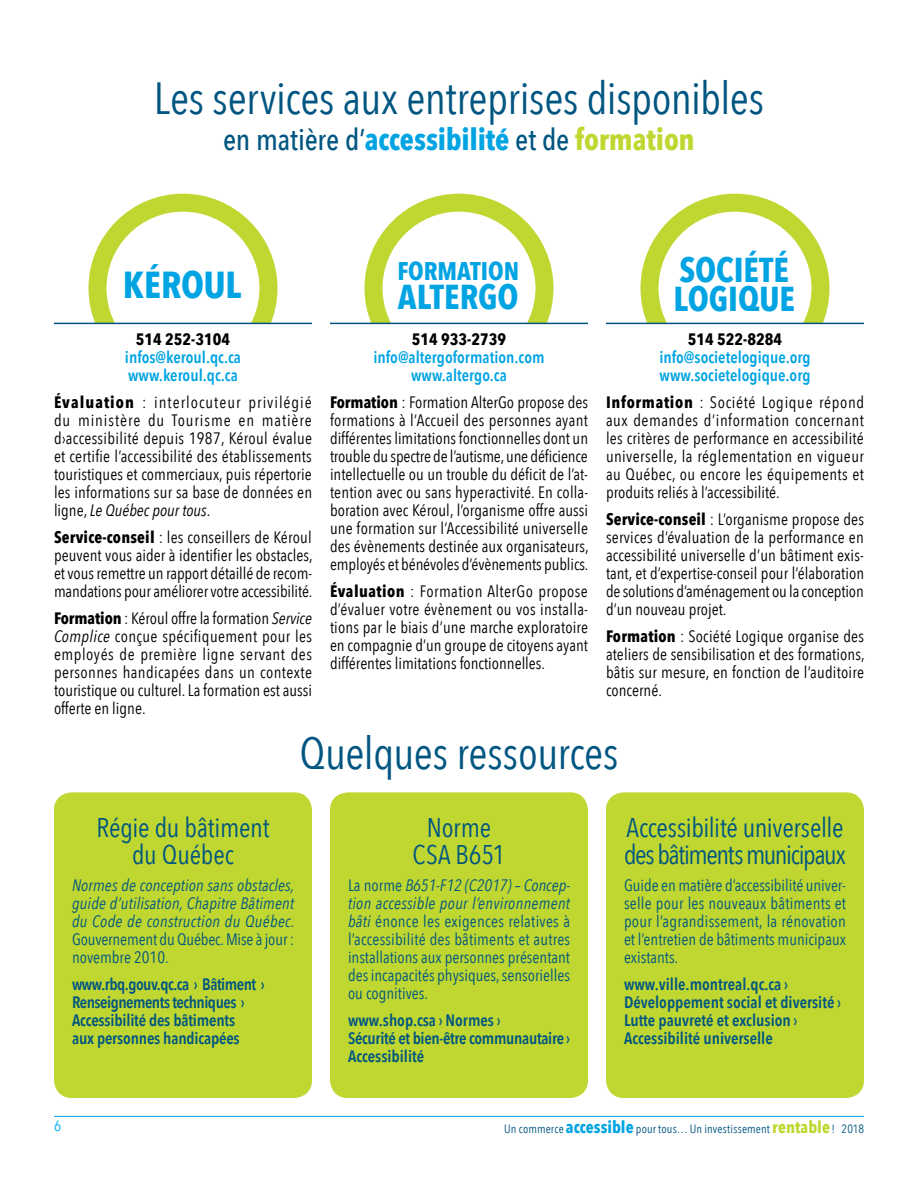
<style>
.page{position:relative;width:918px;height:1188px;background:#fff}
.page>*{position:absolute;margin:0;border:0;box-sizing:border-box;transform-origin:0 0}
.t1{font:45px "Avenir Next Condensed";letter-spacing:-.01em;color:#005581}
.t2{font:700 37.5px "Avenir Next Condensed";color:#00a4e3}
.t3{font:700 34.5px/29.1px "Avenir Next Condensed";letter-spacing:-.005em;color:#00a4e3}
.t4{font:500 30px "Avenir Next Condensed";letter-spacing:-.01em;color:#005581}
.t5{font:27px/27px "Avenir Next Condensed";letter-spacing:-.015em;color:#005581;text-align:center}
.t6{font:700 25.5px "Avenir Next Condensed";color:#00a4e3}
.t7{font:16.5px/18px "Avenir Next Condensed";color:#000;text-align:justify}
.t8{font:16.5px/18px "Avenir Next Condensed";color:#005581;text-align:justify}
.t9{font:600 16.5px/18px "Avenir Next Condensed";letter-spacing:-.01em;color:#005581}
.t10{font:600 16.5px/18px "Avenir Next Condensed";color:#00a4e3}
.t11{font:italic 16.5px/18px "Avenir Next Condensed";letter-spacing:.02em;color:#005581;text-align:justify}
.t12{font:700 16.5px "Avenir Next Condensed";color:#000}
.t13{font:15px "Avenir Next Condensed";color:#00aeef}
.t14{font:12px "Avenir Next Condensed";letter-spacing:.015em;color:#005581}
.s1{font-weight:700;color:#00a4e3}
.s2{font-weight:700;color:#bfd730}
.s3{font-weight:700}
.s4{font-style:italic}
.s5{font-weight:700;font-size:16.8px;color:#00a4e3}
.s6{font-weight:700;font-size:16.8px;color:#bfd730}
</style>
<div class="page">
<hr style="left:54px;top:1116px;width:810px;height:1px;background:#00a4e3">
<div style="left:54px;top:792px;width:258px;height:306px;background:#bfd730;border-radius:18px"></div>
<div style="left:330px;top:792px;width:258px;height:306px;background:#bfd730;border-radius:18px"></div>
<div style="left:606px;top:792px;width:258px;height:306px;background:#bfd730;border-radius:18px"></div>
<div style="left:88px;top:194px;width:190px;height:189px;border:18px solid #bfd730;border-radius:50%"></div>
<div style="left:364px;top:194px;width:190px;height:189px;border:18px solid #bfd730;border-radius:50%"></div>
<div style="left:640px;top:194px;width:190px;height:189px;border:18px solid #bfd730;border-radius:50%"></div>
<div style="left:54px;top:323px;width:810px;height:90px;background:#fff"></div>
<hr style="left:54px;top:323px;width:258px;height:1px;background:#005581">
<hr style="left:330px;top:323px;width:258px;height:1px;background:#005581">
<hr style="left:606px;top:323px;width:258px;height:1px;background:#005581">
<h1 class="t1" style="left:154px;top:60px;width:612px">Les services aux entreprises disponibles</h1>
<h3 class="t4" style="left:223px;top:121px;width:473px">en matière d’<span class="s1">accessibilité</span> et de <span class="s2">formation</span></h3>
<h2 class="t2" style="left:123px;top:262px;width:120px">KÉROUL</h2>
<h3 class="t6" style="left:397px;top:256px;width:123px">FORMATION</h3>
<h3 class="t3" style="left:398px;top:283px;width:122px">ALTERGO</h3>
<p class="t12" style="left:136px;top:329px;width:96px">514 252-3104</p>
<p class="t10" style="left:125px;top:348px;width:118px">infos@keroul.qc.ca www.keroul.qc.ca</p>
<p class="t7" style="left:54px;top:393px;width:260px"><span class="s3">Évaluation</span> : interlocuteur privilégié du ministère du Tourisme en matière d›accessibilité depuis 1987, Kéroul évalue et certifie l’accessibilité des établissements touristiques et commerciaux, puis répertorie les informations sur sa base de données en ligne, <span class="s4">Le Québec pour tous</span>.</p>
<p class="t7" style="left:54px;top:528px;width:260px"><span class="s3">Service-conseil</span> : les conseillers de Kéroul peuvent vous aider à identifier les obstacles, et vous remettre un rapport détaillé de recom&shy;mandations pour améliorer votre accessibilité.</p>
<p class="t7" style="left:54px;top:609px;width:260px"><span class="s3">Formation</span> : Kéroul offre la formation <span class="s4">Service Complice</span> conçue spécifiquement pour les employés de première ligne servant des personnes handicapées dans un contexte touristique ou culturel. La formation est aussi offerte en ligne.</p>
<p class="t12" style="left:412px;top:329px;width:96px">514 933-2739</p>
<p class="t10" style="left:373px;top:348px;width:173px;text-align:center">info@altergoformation.com www.altergo.ca</p>
<p class="t7" style="left:330px;top:393px;width:260px"><span class="s3">Formation</span> : Formation AlterGo propose des formations à l’Accueil des personnes ayant différentes limitations fonctionnelles dont un trouble du spectre de l’autisme, une déficience intellectuelle ou un trouble du déficit de l’at&shy;tention avec ou sans hyperactivité. En colla&shy;boration avec Kéroul, l’organisme offre aussi une formation sur l’Accessibilité universelle des évènements destinée aux organisateurs, employés et bénévoles d’évènements publics.</p>
<p class="t7" style="left:330px;top:582px;width:260px"><span class="s3">Évaluation</span> : Formation AlterGo propose d’évaluer votre évènement ou vos installa&shy;tions par le biais d’une marche exploratoire en compagnie d’un groupe de citoyens ayant différentes limitations fonctionnelles.</p>
<h3 class="t3" style="left:674px;top:255px;width:123px">SOCIÉTÉ<br>LOGIQUE</h3>
<p class="t12" style="left:688px;top:329px;width:96px">514 522-8284</p>
<p class="t10" style="left:659px;top:348px;width:153px">info@societelogique.org www.societelogique.org</p>
<p class="t7" style="left:606px;top:393px;width:260px"><span class="s3">Information</span> : Société Logique répond aux demandes d’information concernant les critères de performance en accessibilité universelle, la réglementation en vigueur au Québec, ou encore les équipements et produits reliés à l’accessibilité.</p>
<p class="t7" style="left:606px;top:510px;width:260px"><span class="s3">Service-conseil</span> : L’organisme propose des services d’évaluation de la performance en accessibilité universelle d’un bâtiment exis&shy;tant, et d’expertise-conseil pour l’élaboration de solutions d’aménagement ou la conception d’un nouveau projet.</p>
<p class="t7" style="left:606px;top:627px;width:260px"><span class="s3">Formation</span> : Société Logique organise des ateliers de sensibilisation et des formations, bâtis sur mesure, en fonction de l’auditoire concerné.</p>
<h1 class="t1" style="left:300px;top:715px;width:321px">Quelques ressources</h1>
<h3 class="t5" style="left:96px;top:813px;width:175px">Régie du bâtiment du Québec</h3>
<p class="t11" style="left:72px;top:877px;width:224px">Normes de conception sans obstacles, guide d’utilisation, Chapitre Bâtiment du Code de construction du Québec.</p>
<p class="t8" style="left:72px;top:930px;width:224px">Gouvernement du Québec. Mise à jour : novembre 2010.</p>
<p class="t9" style="left:72px;top:975px;width:194px">www.rbq.gouv.qc.ca › Bâtiment ›<br>Renseignements techniques ›<br>Accessibilité des bâtiments<br>aux personnes handicapées</p>
<h3 class="t5" style="left:413px;top:813px;width:94px">Norme<br>CSA B651</h3>
<p class="t8" style="left:348px;top:876px;width:224px">La norme <span class="s4">B651-F12 (C2017) – Concep&shy;tion accessible pour l’environnement bâti</span> énonce les exigences relatives à l’accessibilité des bâtiments et autres installations aux personnes présentant des incapacités physiques, sensorielles ou cognitives.</p>
<p class="t9" style="left:348px;top:1011px;width:224px">www.shop.csa › Normes ›<br>Sécurité et bien-être communautaire ›<br>Accessibilité</p>
<h3 class="t5" style="left:624px;top:813px;width:223px;text-align:left">Accessibilité universelle des bâtiments municipaux</h3>
<p class="t8" style="left:624px;top:876px;width:224px">Guide en matière d’accessibilité univer&shy;selle pour les nouveaux bâtiments et pour l’agrandissement, la rénovation et l’entretien de bâtiments municipaux existants.</p>
<p class="t9" style="left:624px;top:975px;width:219px">www.ville.montreal.qc.ca ›<br>Développement social et diversité ›<br>Lutte pauvreté et exclusion ›<br>Accessibilité universelle</p>
<p class="t13" style="left:54px;top:1113px;width:9px">6</p>
<p class="t14" style="left:504px;top:1118px;width:361px">Un commerce <span class="s5">accessible</span> pour tous… Un investissement <span class="s6">rentable</span>! 2018</p>
</div>
